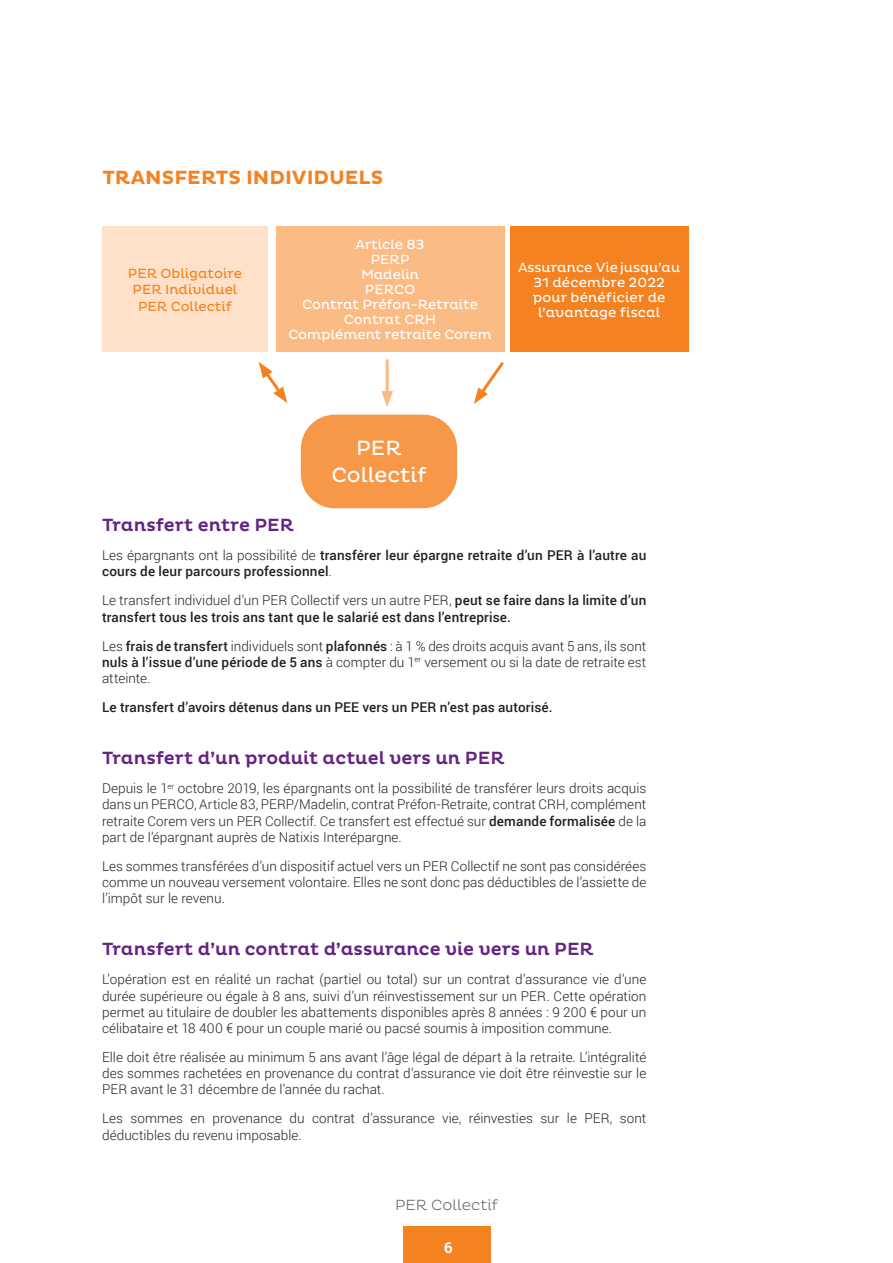
<style>
.page{position:relative;width:893px;height:1263px;background:#fff}
.page>*{position:absolute;margin:0;border:0;box-sizing:border-box;transform-origin:0 0}
.t1{font:21px/27px "Pluto";color:#fff;text-align:center}
.t2{font:700 19.5px "Pluto";color:#f58220}
.t3{font:500 18px "Pluto";letter-spacing:-.005em;color:#642483}
.t4{font:300 15px "Pluto";color:#6c6d70}
.t5{font:700 15px "Roboto";color:#fff}
.t6{font:300 13.5px/16.2px "Roboto";letter-spacing:.005em;color:#231f20;text-align:justify}
.t7{font:500 13.5px/16.2px "Roboto";letter-spacing:.01em;color:#231f20}
.t8{font:13.5px/15px "Pluto";color:#fff;text-align:center}
.t9{font:13.5px/16.5px "Pluto";color:#f58220;text-align:center}
.s1{font-weight:300}
.s2{font-weight:500}
</style>
<div class="page">
<div style="left:403px;top:1226px;width:87px;height:37px;background:#f58220"></div>
<div style="left:102px;top:226px;width:166px;height:126px;background:#fee1c8"></div>
<div style="left:276px;top:226px;width:228px;height:126px;background:#fbbb85"></div>
<div style="left:510px;top:226px;width:178px;height:126px;background:#f58220"></div>
<svg style="left:474px;top:362px;width:30px;height:42px"></svg>
<hr style="left:386px;top:359px;width:3px;height:38px;background:#fbbb85">
<svg style="left:381px;top:391px;width:12px;height:16px"></svg>
<svg style="left:259px;top:362px;width:28px;height:41px"></svg>
<div style="left:301px;top:415px;width:156px;height:93px;background:#f79848;border-radius:34px"></div>
<h2 class="t2" style="left:102px;top:166px;width:283px">TRANSFERTS INDIVIDUELS</h2>
<p class="t9" style="left:128px;top:265px;width:116px">PER Obligatoire<br>PER Individuel<br>PER Collectif</p>
<p class="t8" style="left:288px;top:237px;width:205px">Article 83<br>PERP<br>Madelin<br>PERCO<br>Contrat Préfon-Retraite<br>Contrat CRH<br>Complément retraite Corem</p>
<p class="t8" style="left:518px;top:260px;width:164px">Assurance Viejusqu’au<br>31 décembre 2022 pour bénéficier de l’avantage fiscal</p>
<h1 class="t1" style="left:331px;top:435px;width:97px">PER<br>Collectif</h1>
<h3 class="t3" style="left:102px;top:515px;width:193px">Transfert entre PER</h3>
<p class="t7" style="left:102px;top:547px;width:546px"><span class="s1">Les épargnants ont la possibilité de</span> transférer leur épargne retraite d’un PER à l’autre au cours de leur parcours professionnel<span class="s1">.</span></p>
<p class="t7" style="left:102px;top:592px;width:546px"><span class="s1">Le transfert individuel d’un PER Collectif vers un autre PER,</span> peut se faire dans la limite d’un transfert tous les trois ans tant que le salarié est dans l’entreprise.</p>
<p class="t6" style="left:102px;top:637px;width:546px">Les <span class="s2">frais de transfert</span> individuels sont <span class="s2">plafonnés</span> : à 1 % des droits acquis avant 5 ans, ils sont <span class="s2">nuls à l’issue d’une période de 5 ans</span> à compter du 1<sup>er</sup> versement ou si la date de retraite est atteinte.</p>
<p class="t7" style="left:102px;top:698px;width:452px">Le transfert d’avoirs détenus dans un PEE vers un PER n’est pas autorisé.</p>
<h3 class="t3" style="left:102px;top:748px;width:404px">Transfert d’un produit actuel vers un PER</h3>
<p class="t6" style="left:102px;top:780px;width:546px">Depuis le 1<sup>er</sup> octobre 2019, les épargnants ont la possibilité de transférer leurs droits acquis dans un PERCO, Article 83, PERP/Madelin, contrat Préfon-Retraite, contrat CRH, complément retraite Corem vers un PER Collectif. Ce transfert est effectué sur <span class="s2">demande formalisée</span> de la part de l’épargnant auprès de Natixis Interépargne.</p>
<p class="t6" style="left:102px;top:857px;width:546px">Les sommes transférées d’un dispositif actuel vers un PER Collectif ne sont pas considérées comme un nouveau versement volontaire. Elles ne sont donc pas déductibles de l’assiette de l’impôt sur le revenu.</p>
<h3 class="t3" style="left:102px;top:939px;width:493px">Transfert d’un contrat d’assurance vie vers un PER</h3>
<p class="t6" style="left:102px;top:971px;width:546px">L’opération est en réalité un rachat (partiel ou total) sur un contrat d’assurance vie d’une durée supérieure ou égale à 8 ans, suivi d’un réinvestissement sur un PER. Cette opération permet au titulaire de doubler les abattements disponibles après 8 années : 9 200 € pour un célibataire et 18 400 € pour un couple marié ou pacsé soumis à imposition commune.</p>
<p class="t6" style="left:102px;top:1048px;width:546px">Elle doit être réalisée au minimum 5 ans avant l’âge légal de départ à la retraite. L’intégralité des sommes rachetées en provenance du contrat d’assurance vie doit être réinvestie sur le PER avant le 31 décembre de l’année du rachat.</p>
<p class="t6" style="left:102px;top:1110px;width:546px">Les sommes en provenance du contrat d’assurance vie, réinvesties sur le PER, sont déductibles du revenu imposable.</p>
<p class="t4" style="left:395px;top:1196px;width:105px">PER Collectif</p>
<p class="t5" style="left:444px;top:1237px;width:10px">6</p>
</div>
